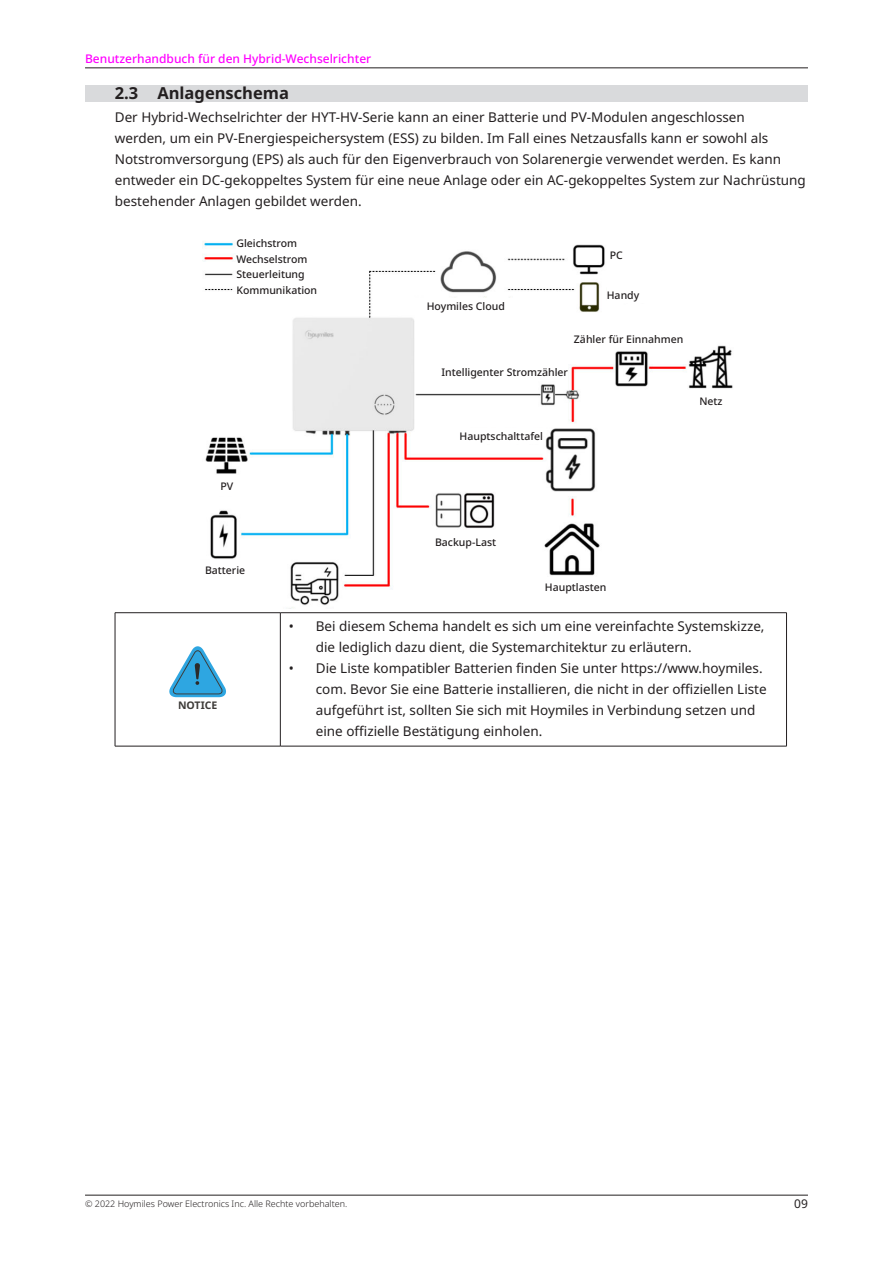
<style>
.page{position:relative;width:893px;height:1263px;background:#fff}
.page>*{position:absolute;margin:0;border:0;box-sizing:border-box;transform-origin:0 0}
.t1{font:700 16.5px "Noto Sans";color:#231f20}
.t2{font:13.5px/21px "Noto Sans";color:#231f20}
.t3{font:500 12px "Noto Sans";color:#f0f}
.t4{font:12px "Noto Sans";color:#231f20}
.t5{font:500 10.5px/15.5px "Noto Sans";color:#231f20}
.t6{font:700 10.5px "Noto Sans";color:#3d3b38}
.t7{font:300 9px "Noto Sans";color:#231f20}
</style>
<div class="page">
<hr style="left:85px;top:68px;width:723px;height:1px;background:#231f20">
<hr style="left:85px;top:1195px;width:723px;height:1px;background:#231f20">
<div style="left:85px;top:85px;width:723px;height:17px;background:#d9dadc"></div>
<img style="left:202px;top:241px;width:531px;height:367px">
<div style="left:236px;top:236px;width:112px;height:15px;background:#fff"></div>
<div style="left:236px;top:251px;width:112px;height:16px;background:#fff"></div>
<div style="left:236px;top:267px;width:112px;height:15px;background:#fff"></div>
<div style="left:236px;top:282px;width:112px;height:16px;background:#fff"></div>
<div style="left:410px;top:299px;width:112px;height:15px;background:#fff"></div>
<div style="left:610px;top:247px;width:112px;height:15px;background:#fff"></div>
<div style="left:607px;top:288px;width:112px;height:15px;background:#fff"></div>
<div style="left:565px;top:331px;width:128px;height:16px;background:#fff"></div>
<div style="left:421px;top:364px;width:147px;height:15px;background:#fff"></div>
<div style="left:447px;top:429px;width:96px;height:15px;background:#fff"></div>
<div style="left:418px;top:530px;width:96px;height:24px;background:#fff"></div>
<div style="left:528px;top:577px;width:96px;height:19px;background:#fff"></div>
<div style="left:686px;top:392px;width:50px;height:19px;background:#fff"></div>
<div style="left:202px;top:476px;width:49px;height:19px;background:#fff"></div>
<div style="left:188px;top:560px;width:74px;height:19px;background:#fff"></div>
<hr style="left:115px;top:612px;width:165px;height:1px;background:#231f20">
<hr style="left:115px;top:613px;width:1px;height:133px;background:#231f20">
<hr style="left:280px;top:612px;width:507px;height:1px;background:#231f20">
<hr style="left:280px;top:613px;width:1px;height:133px;background:#231f20">
<hr style="left:786px;top:613px;width:1px;height:133px;background:#231f20">
<hr style="left:115px;top:746px;width:165px;height:1px;background:#231f20">
<hr style="left:280px;top:746px;width:507px;height:1px;background:#231f20">
<svg style="left:169px;top:646px;width:57px;height:51px"></svg>
<p class="t3" style="left:85px;top:54px;width:288px">Benutzerhandbuch für den Hybrid-Wechselrichter</p>
<p class="t1" style="left:115px;top:87px;width:176px">2.3 Anlagenschema</p>
<p class="t2" style="left:115px;top:107px;width:692px">Der Hybrid-Wechselrichter der HYT-HV-Serie kann an einer Batterie und PV-Modulen angeschlossen<br>werden, um ein PV-Energiespeichersystem (ESS) zu bilden. Im Fall eines Netzausfalls kann er sowohl als Notstromversorgung (EPS) als auch für den Eigenverbrauch von Solarenergie verwendet werden. Es kann entweder ein DC-gekoppeltes System für eine neue Anlage oder ein AC-gekoppeltes System zur Nachrüstung bestehender Anlagen gebildet werden.</p>
<p class="t5" style="left:236px;top:237px;width:82px">Gleichstrom<br>Wechselstrom<br>Steuerleitung<br>Kommunikation</p>
<p class="t5" style="left:427px;top:300px;width:80px">Hoymiles Cloud</p>
<p class="t5" style="left:610px;top:248px;width:15px">PC</p>
<p class="t5" style="left:607px;top:288px;width:34px">Handy</p>
<p class="t5" style="left:574px;top:332px;width:111px">Zähler für Einnahmen</p>
<p class="t5" style="left:220px;top:479px;width:14px">PV</p>
<p class="t5" style="left:205px;top:563px;width:42px">Batterie</p>
<p class="t6" style="left:178px;top:701px;width:41px">NOTICE</p>
<p class="t5" style="left:441px;top:365px;width:128px">Intelligenter Stromzähler</p>
<p class="t5" style="left:460px;top:430px;width:85px">Hauptschalttafel</p>
<p class="t5" style="left:435px;top:535px;width:63px">Backup-Last</p>
<p class="t5" style="left:545px;top:580px;width:63px">Hauptlasten</p>
<p class="t5" style="left:699px;top:395px;width:25px">Netz</p>
<p class="t2" style="left:316px;top:616px;width:450px;text-indent:-27px">• Bei diesem Schema handelt es sich um eine vereinfachte Systemskizze, die lediglich dazu dient, die Systemarchitektur zu erläutern.</p>
<p class="t2" style="left:316px;top:658px;width:452px;text-indent:-27px">• Die Liste kompatibler Batterien finden Sie unter https://www.hoymiles. com. Bevor Sie eine Batterie installieren, die nicht in der offiziellen Liste aufgeführt ist, sollten Sie sich mit Hoymiles in Verbindung setzen und eine offizielle Bestätigung einholen.</p>
<p class="t7" style="left:85px;top:1200px;width:264px">© 2022 Hoymiles Power Electronics Inc. Alle Rechte vorbehalten.</p>
<p class="t4" style="left:794px;top:1198px;width:15px">09</p>
</div>
